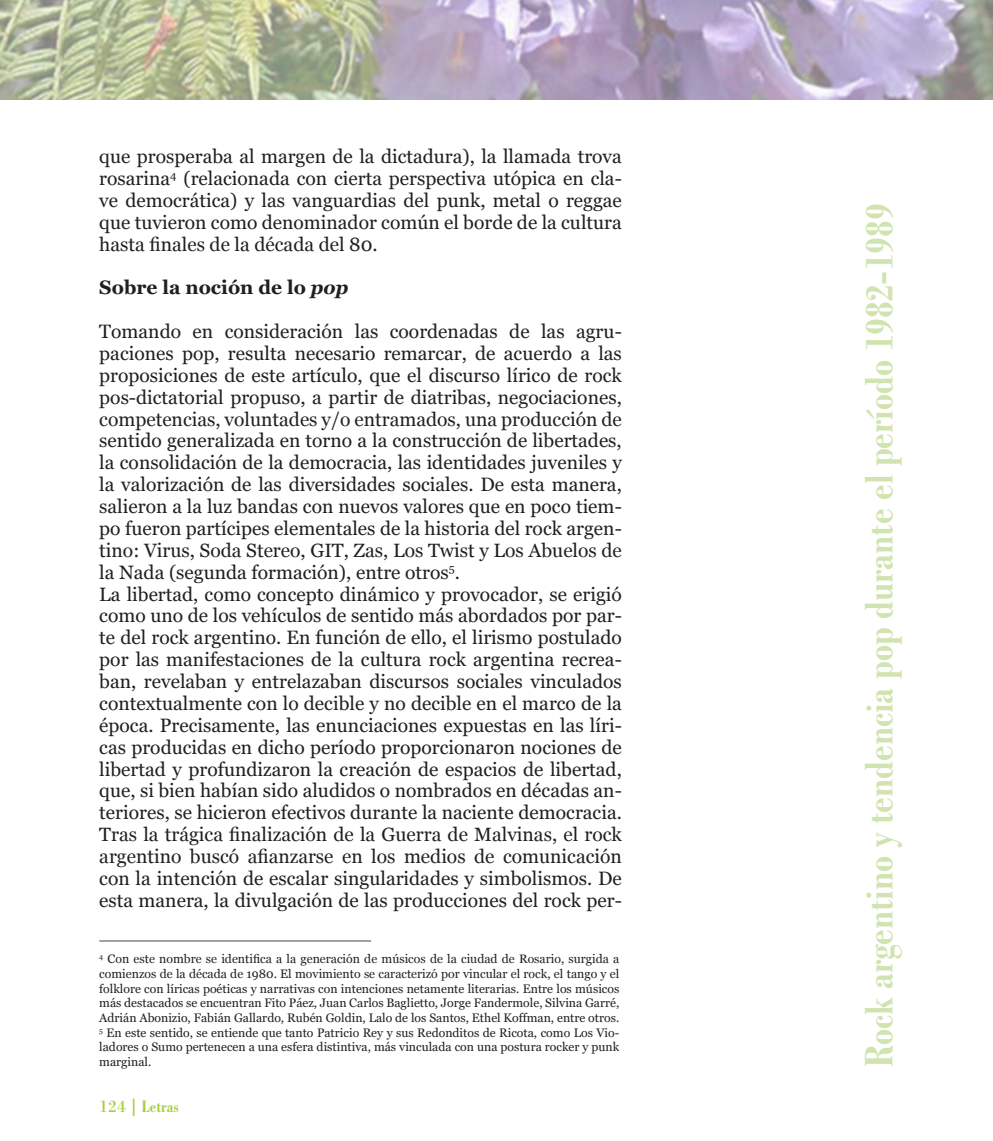
<style>
.page{position:relative;width:993px;height:1141px;background:#fff}
.page>*{position:absolute;margin:0;border:0;box-sizing:border-box;transform-origin:0 0}
.t1{font:700 condensed 42px "Bodoni BT";color:#cfe4ae}
.t2{font:19.25px/21.9px "Georgia";color:#231f20;text-align:justify}
.t3{font:700 19.25px "Georgia";color:#231f20}
.t4{font:700 condensed 17.5px "Bodoni BT";color:#a6ce39}
.t5{font:12.25px/14.7px "Georgia";color:#231f20;text-align:justify}
.s1{font-family:"Georgia 2"}
.s2{font-style:italic}
.s3{font-weight:400;font-stretch:normal}
</style>
<div class="page">
<img style="left:0;top:0;width:992px;height:99px">
<hr style="left:99px;top:940px;width:272px;height:2px;background:#939598">
<p class="t2" style="left:99px;top:146px;width:524px">que prosperaba al margen de la dictadura), la llamada trova rosarina<sup>4</sup> (relacionada con cierta perspectiva utópica en cla&shy;ve democrática) y las vanguardias del punk, metal o reggae que tuvieron como denominador común el borde de la cultura <span class="s1">hasta finales de la década del 80.</span></p>
<p class="t3" style="left:99px;top:275px;width:251px">Sobre la noción de lo <span class="s2">pop</span></p>
<p class="t2" style="left:99px;top:321px;width:524px">Tomando en consideración las coordenadas de las agru&shy;paciones pop, resulta necesario remarcar, de acuerdo a las proposiciones de este artículo, que el discurso lírico de rock pos-dictatorial propuso, a partir de diatribas, negociaciones, <span class="s1">competencias, voluntades y/o entramados, una producción de </span>sentido generalizada en torno a la construcción de libertades, la consolidación de la democracia, las identidades juveniles y la valorización de las diversidades sociales. De esta manera, salieron a la luz bandas con nuevos valores que en poco tiem&shy;po fueron partícipes elementales de la historia del rock argen&shy;<span class="s1">tino: Virus, Soda Stereo, GIT, Zas, Los Twist y Los Abuelos de </span>la Nada (segunda formación), entre otros<sup>5</sup>.</p>
<p class="t2" style="left:99px;top:583px;width:524px">La libertad, como concepto dinámico y provocador, se erigió como uno de los vehículos de sentido más abordados por par&shy;te del rock argentino. En función de ello, el lirismo postulado por las manifestaciones de la cultura rock argentina recrea&shy;ban, revelaban y entrelazaban discursos sociales vinculados contextualmente con lo decible y no decible en el marco de la época. Precisamente, las enunciaciones expuestas en las líri&shy;cas producidas en dicho período proporcionaron nociones de libertad y profundizaron la creación de espacios de libertad, que, si bien habían sido aludidos o nombrados en décadas an&shy;teriores, se hicieron efectivos durante la naciente democracia.</p>
<p class="t2" style="left:99px;top:824px;width:524px"><span class="s1">Tras la trágica finalización de la Guerra de Malvinas, el rock argentino buscó afianzarse en los medios de comunicación </span>con la intención de escalar singularidades y simbolismos. De esta manera, la divulgación de las producciones del rock per-</p>
<p class="t5" style="left:99px;top:952px;width:521px"><sup>4</sup> <span class="s1">Con este nombre se identifica a la generación de músicos de la ciudad de Rosario, surgida a comienzos de la década de 1980. El movimiento se caracterizó por vincular el rock, el tango y el </span>folklore con líricas poéticas y narrativas con intenciones netamente literarias. Entre los músicos más destacados se encuentran Fito Páez, Juan Carlos Baglietto, Jorge Fandermole, Silvina Garré, Adrián Abonizio, Fabián Gallardo, Rubén Goldin, Lalo de los Santos, Ethel Koffman, entre otros.</p>
<p class="t5" style="left:99px;top:1025px;width:521px"><sup>5</sup> En este sentido, se entiende que tanto Patricio Rey y sus Redonditos de Ricota, como Los Vio&shy;ladores o Sumo pertenecen a una esfera distintiva, más vinculada con una postura rocker y punk marginal.</p>
<p class="t4" style="left:99px;top:1096px;width:81px"><span class="s3">124</span> | Letras</p>
<p class="t1" style="left:853px;top:1067px;width:865px;rotate:-90deg">Rock argentino y tendencia pop durante el período 1982-1989</p>
</div>
